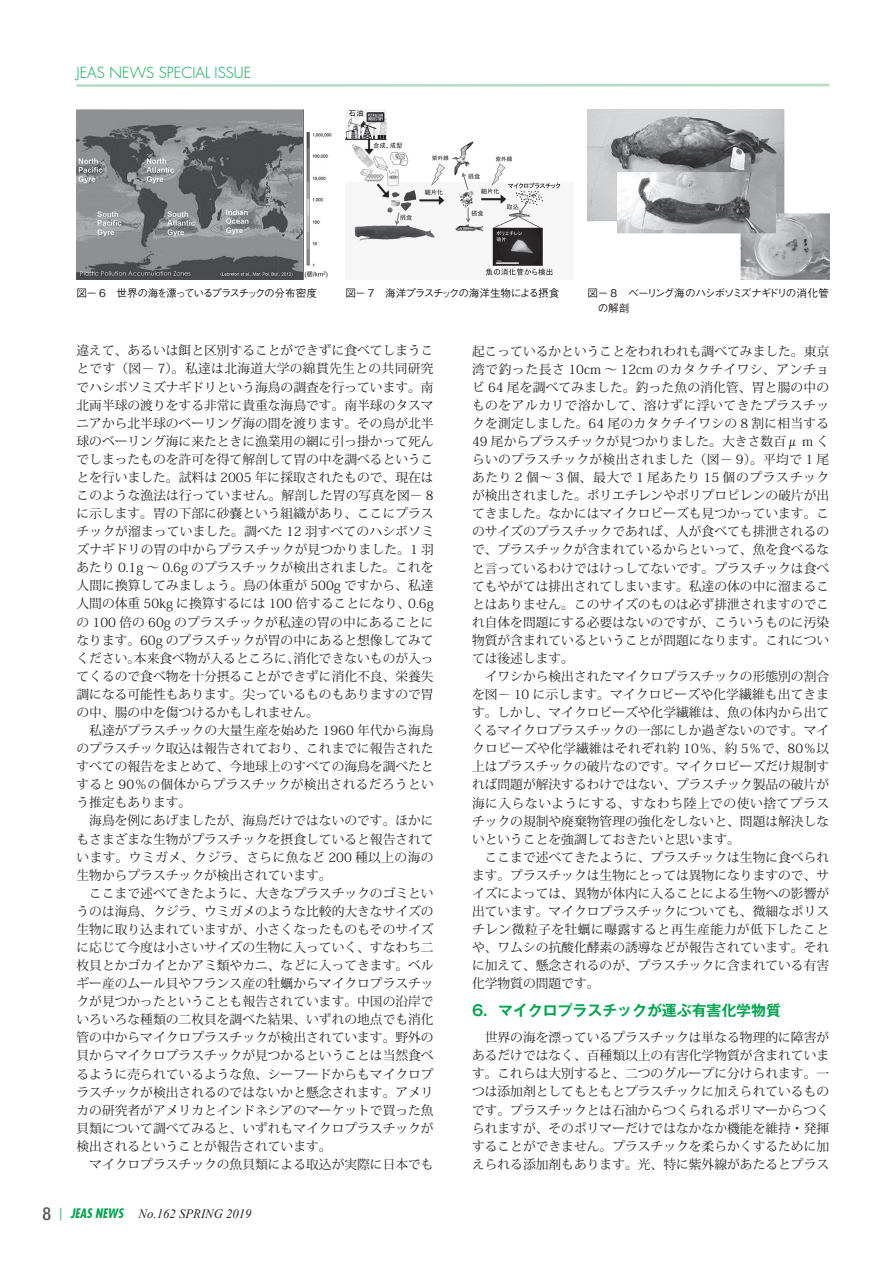
<style>
.page{position:relative;width:893px;height:1263px;background:#fff}
.page>*{position:absolute;margin:0;border:0;box-sizing:border-box;transform-origin:0 0}
.t1{font:700 14.85px "Gothic MB101 Pr 6 N De";color:#00a54f}
.t2{font:300 14.85px "Futura Std";color:#00a54f}
.t3{font:12.75px/18.1px "Koz Min Pro";color:#231f20;text-align:justify}
.t4{font:italic 12.75px "Times New Roman";color:#231f20}
.t5{font:500 10.65px "Gothic BBB Pr 6 N";letter-spacing:-.105em;color:#231f20}
.t6{font:500 10.65px/14.9px "Gothic BBB Pr 6 N";letter-spacing:-.085em;color:#231f20}
.s1{font-family:"Helvetica Neue LT Std";font-weight:500;font-style:normal;font-stretch:condensed;font-size:18px;color:#57585a}
.s2{font-family:"Shin Go Pr 6 N";font-weight:700;font-style:normal;color:#65c18b}
.s3{font-family:"Futura Std";font-weight:700;font-stretch:condensed;color:#00a54f}
</style>
<div class="page">
<svg style="left:76px;top:83px;width:754px;height:4px"></svg>
<img style="left:77px;top:109px;width:255px;height:170px">
<img style="left:588px;top:109px;width:241px;height:170px">
<img style="left:345px;top:109px;width:216px;height:167px">
<p class="t2" style="left:77px;top:63px;width:176px">JEAS NEWS SPECIAL ISSUE</p>
<p class="t5" style="left:345px;top:285px;width:215px">図－ 7　海洋プラスチックの海洋生物による摂食</p>
<p class="t5" style="left:77px;top:285px;width:242px">図－ 6　世界の海を漂っているプラスチックの分布密度</p>
<p class="t6" style="left:598px;top:285px;width:233px;text-indent:-10px">図－ 8　ベーリング海のハシボソミズナギドリの消化管の解剖</p>
<p class="t3" style="left:77px;top:341px;width:359px">違えて、あるいは餌と区別することができずに食べてしまうことです（図－ 7）。私達は北海道大学の綿貫先生との共同研究でハシボソミズナギドリという海鳥の調査を行っています。南北両半球の渡りをする非常に貴重な海鳥です。南半球のタスマニアから北半球のベーリング海の間を渡ります。その鳥が北半球のベーリング海に来たときに漁業用の網に引っ掛かって死んでしまったものを許可を得て解剖して胃の中を調べるということを行いました。試料は 2005 年に採取されたもので、現在はこのような漁法は行っていません。解剖した胃の写真を図－ 8に示します。胃の下部に砂嚢という組織があり、ここにプラスチックが溜まっていました。調べた 12 羽すべてのハシボソミズナギドリの胃の中からプラスチックが見つかりました。1 羽あたり 0.1g ～ 0.6g のプラスチックが検出されました。これを人間に換算してみましょう。鳥の体重が 500g ですから、私達人間の体重 50kg に換算するには 100 倍することになり、0.6gの 100 倍の 60g のプラスチックが私達の胃の中にあることになります。60g のプラスチックが胃の中にあると想像してみてください。本来食べ物が入るところに、消化できないものが入ってくるので食べ物を十分摂ることができずに消化不良、栄養失調になる可能性もあります。尖っているものもありますので胃の中、腸の中を傷つけるかもしれません。</p>
<p class="t3" style="left:77px;top:721px;width:359px;text-indent:13px">私達がプラスチックの大量生産を始めた 1960 年代から海鳥のプラスチック取込は報告されており、これまでに報告されたすべての報告をまとめて、今地球上のすべての海鳥を調べたとすると 90％の個体からプラスチックが検出されるだろうという推定もあります。</p>
<p class="t3" style="left:77px;top:811px;width:359px;text-indent:13px">海鳥を例にあげましたが、海鳥だけではないのです。ほかにもさまざまな生物がプラスチックを摂食していると報告されています。ウミガメ、クジラ、さらに魚など 200 種以上の海の生物からプラスチックが検出されています。</p>
<p class="t3" style="left:77px;top:883px;width:359px;text-indent:13px">ここまで述べてきたように、大きなプラスチックのゴミというのは海鳥、クジラ、ウミガメのような比較的大きなサイズの生物に取り込まれていますが、小さくなったものもそのサイズに応じて今度は小さいサイズの生物に入っていく、すなわち二枚貝とかゴカイとかアミ類やカニ、などに入ってきます。ベルギー産のムール貝やフランス産の牡蠣からマイクロプラスチックが見つかったということも報告されています。中国の沿岸でいろいろな種類の二枚貝を調べた結果、いずれの地点でも消化管の中からマイクロプラスチックが検出されています。野外の貝からマイクロプラスチックが見つかるということは当然食べるように売られているような魚、シーフードからもマイクロプラスチックが検出されるのではないかと懸念されます。アメリカの研究者がアメリカとインドネシアのマーケットで買った魚貝類について調べてみると、いずれもマイクロプラスチックが検出されるということが報告されています。</p>
<p class="t3" style="left:89px;top:1155px;width:346px">マイクロプラスチックの魚貝類による取込が実際に日本でも</p>
<p class="t4" style="left:43px;top:1205px;width:211px"><span class="s1">8</span> <span class="s2">｜</span> <span class="s3">JEAS NEWS</span> No.162 SPRING 2019</p>
<p class="t3" style="left:472px;top:341px;width:359px">起こっているかということをわれわれも調べてみました。東京湾で釣った長さ 10cm ～ 12cm のカタクチイワシ、アンチョビ 64 尾を調べてみました。釣った魚の消化管、胃と腸の中のものをアルカリで溶かして、溶けずに浮いてきたプラスチックを測定しました。64 尾のカタクチイワシの 8 割に相当する49 尾からプラスチックが見つかりました。大きさ数百μ m くらいのプラスチックが検出されました（図－ 9）。平均で 1 尾あたり 2 個～ 3 個、最大で 1 尾あたり 15 個のプラスチックが検出されました。ポリエチレンやポリプロピレンの破片が出てきました。なかにはマイクロビーズも見つかっています。このサイズのプラスチックであれば、人が食べても排泄されるので、プラスチックが含まれているからといって、魚を食べるなと言っているわけではけっしてないです。プラスチックは食べてもやがては排出されてしまいます。私達の体の中に溜まることはありません。このサイズのものは必ず排泄されますのでこれ自体を問題にする必要はないのですが、こういうものに汚染物質が含まれているということが問題になります。これについては後述します。</p>
<p class="t3" style="left:472px;top:667px;width:359px;text-indent:13px">イワシから検出されたマイクロプラスチックの形態別の割合を図－ 10 に示します。マイクロビーズや化学繊維も出てきます。しかし、マイクロビーズや化学繊維は、魚の体内から出てくるマイクロプラスチックの一部にしか過ぎないのです。マイクロビーズや化学繊維はそれぞれ約 10％、約 5％で、80％以上はプラスチックの破片なのです。マイクロビーズだけ規制すれば問題が解決するわけではない、プラスチック製品の破片が海に入らないようにする、すなわち陸上での使い捨てプラスチックの規制や廃棄物管理の強化をしないと、問題は解決しないということを強調しておきたいと思います。</p>
<p class="t3" style="left:472px;top:847px;width:359px;text-indent:13px">ここまで述べてきたように、プラスチックは生物に食べられます。プラスチックは生物にとっては異物になりますので、サイズによっては、異物が体内に入ることによる生物への影響が出ています。マイクロプラスチックについても、微細なポリスチレン微粒子を牡蠣に曝露すると再生産能力が低下したことや、ワムシの抗酸化酵素の誘導などが報告されています。それに加えて、懸念されるのが、プラスチックに含まれている有害化学物質の問題です。</p>
<p class="t1" style="left:472px;top:998px;width:310px">6．マイクロプラスチックが運ぶ有害化学物質</p>
<p class="t3" style="left:472px;top:1028px;width:359px;text-indent:13px">世界の海を漂っているプラスチックは単なる物理的に障害があるだけではなく、百種類以上の有害化学物質が含まれています。これらは大別すると、二つのグループに分けられます。一つは添加剤としてもともとプラスチックに加えられているものです。プラスチックとは石油からつくられるポリマーからつくられますが、そのポリマーだけではなかなか機能を維持・発揮することができません。プラスチックを柔らかくするために加えられる添加剤もあります。光、特に紫外線があたるとプラス</p>
</div>
